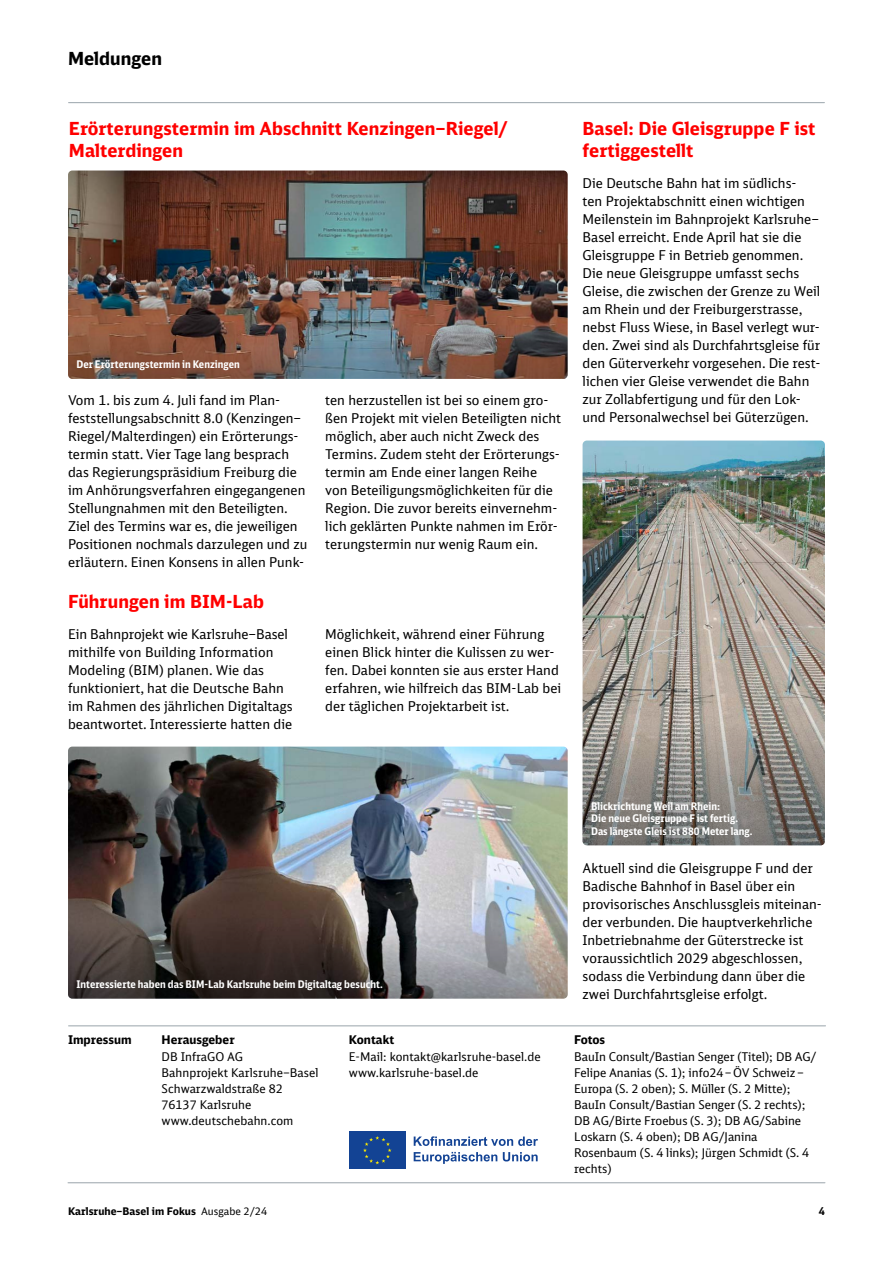
<style>
.page{position:relative;width:893px;height:1263px;background:#fff}
.page>*{position:absolute;margin:0;border:0;box-sizing:border-box;transform-origin:0 0}
.t1{font:700 18px/22.5px "DB Neo Sans";letter-spacing:.005em;color:#f00}
.t2{font:700 18px "DB Neo Sans";letter-spacing:.005em;color:#000}
.t3{font:13.5px/18px "DB Neo Sans";letter-spacing:.005em;color:#000}
.t4{font:12px/16.2px "DB Neo Sans";color:#000}
.t5{font:700 12px "DB Neo Sans";letter-spacing:.005em;color:#000}
.t6{font:700 condensed 10.5px/12.6px "DB Neo Sans";letter-spacing:.005em;color:#fff}
.t7{font:700 10.5px "DB Neo Sans";letter-spacing:.005em;color:#000}
.s1{font-weight:700}
.s2{font-weight:400}
</style>
<div class="page">
<hr style="left:68px;top:1182px;width:757px;height:1px;background:#a5aeb4">
<hr style="left:69px;top:102px;width:755px;height:1px;background:#a5aeb4">
<img style="left:68px;top:171px;width:500px;height:208px">
<img style="left:68px;top:747px;width:500px;height:252px">
<img style="left:583px;top:441px;width:242px;height:404px">
<hr style="left:69px;top:1025px;width:756px;height:1px;background:#a5aeb4">
<div style="left:349px;top:1131px;width:57px;height:38px;background:#134394"></div>
<svg style="left:363px;top:1136px;width:29px;height:28px"></svg>
<svg style="left:414px;top:1136px;width:124px;height:10px"></svg>
<svg style="left:414px;top:1152px;width:83px;height:12px"></svg>
<svg style="left:503px;top:1152px;width:35px;height:9px"></svg>
<h1 class="t2" style="left:68px;top:47px;width:95px">Meldungen</h1>
<h3 class="t1" style="left:69px;top:116px;width:440px">Erörterungstermin im Abschnitt Kenzingen–Riegel/<br>Malterdingen</h3>
<p class="t6" style="left:77px;top:358px;width:165px">Der Erörterungstermin in Kenzingen</p>
<p class="t3" style="left:68px;top:390px;width:241px">Vom 1. bis zum 4. Juli fand im Plan&shy;feststellungsabschnitt 8.0 (Kenzingen– Riegel/Malterdingen) ein Erörterungs&shy;termin statt. Vier Tage lang besprach das Regierungspräsidium Freiburg die im Anhörungsverfahren eingegangenen Stellungnahmen mit den Beteiligten.<br>Ziel des Termins war es, die jeweiligen Positionen nochmals darzulegen und zu erläutern. Einen Konsens in allen Punk-</p>
<h3 class="t1" style="left:68px;top:589px;width:197px">Führungen im BIM-Lab</h3>
<p class="t3" style="left:68px;top:624px;width:226px">Ein Bahnprojekt wie Karlsruhe–Basel mithilfe von Building Information Modeling (BIM) planen. Wie das funktioniert, hat die Deutsche Bahn im Rahmen des jährlichen Digitaltags beantwortet. Interessierte hatten die</p>
<p class="t3" style="left:325px;top:390px;width:237px">ten herzustellen ist bei so einem gro&shy;ßen Projekt mit vielen Beteiligten nicht möglich, aber auch nicht Zweck des Termins. Zudem steht der Erörterungs&shy;termin am Ende einer langen Reihe von Beteiligungsmöglichkeiten für die Region. Die zuvor bereits einvernehm&shy;lich geklärten Punkte nahmen im Erör&shy;terungstermin nur wenig Raum ein.</p>
<p class="t3" style="left:325px;top:624px;width:237px">Möglichkeit, während einer Führung einen Blick hinter die Kulissen zu wer&shy;fen. Dabei konnten sie aus erster Hand erfahren, wie hilfreich das BIM-Lab bei der täglichen Projektarbeit ist.</p>
<h3 class="t1" style="left:583px;top:116px;width:234px">Basel: Die Gleisgruppe F ist fertiggestellt</h3>
<p class="t3" style="left:583px;top:174px;width:239px">Die Deutsche Bahn hat im südlichs-<br>ten Projektabschnitt einen wichtigen Meilenstein im Bahnprojekt Karlsruhe– Basel erreicht. Ende April hat sie die Gleisgruppe F in Betrieb genommen.<br>Die neue Gleisgruppe umfasst sechs Gleise, die zwischen der Grenze zu Weil am Rhein und der Freiburgerstrasse, nebst Fluss Wiese, in Basel verlegt wur&shy;den. Zwei sind als Durchfahrtsgleise für den Güterverkehr vorgesehen. Die rest&shy;lichen vier Gleise verwendet die Bahn zur Zollabfertigung und für den Lok&shy;und Personalwechsel bei Güterzügen.</p>
<p class="t6" style="left:591px;top:799px;width:163px">Blickrichtung Weil am Rhein:<br>Die neue Gleisgruppe F ist fertig.<br>Das längste Gleis ist 880 Meter lang.</p>
<p class="t6" style="left:77px;top:978px;width:308px">Interessierte haben das BIM-Lab Karlsruhe beim Digitaltag besucht.</p>
<p class="t3" style="left:583px;top:858px;width:241px">Aktuell sind die Gleisgruppe F und der Badische Bahnhof in Basel über ein provisorisches Anschlussgleis miteinan&shy;der verbunden. Die hauptverkehrliche Inbetriebnahme der Güterstrecke ist voraussichtlich 2029 abgeschlossen, sodass die Verbindung dann über die zwei Durchfahrtsgleise erfolgt.</p>
<h2 class="t5" style="left:68px;top:1032px;width:65px">Impressum</h2>
<h3 class="t5" style="left:162px;top:1032px;width:75px">Herausgeber</h3>
<p class="t4" style="left:162px;top:1048px;width:83px">DB InfraGO AG</p>
<p class="t4" style="left:162px;top:1064px;width:158px">Bahnprojekt Karlsruhe–Basel</p>
<p class="t4" style="left:162px;top:1080px;width:123px">Schwarzwaldstraße 82</p>
<p class="t4" style="left:162px;top:1096px;width:91px">76137 Karlsruhe</p>
<p class="t4" style="left:162px;top:1112px;width:133px">www.deutschebahn.com</p>
<h3 class="t5" style="left:349px;top:1032px;width:47px">Kontakt</h3>
<p class="t4" style="left:349px;top:1048px;width:193px">E-Mail: kontakt@karlsruhe-basel.de</p>
<p class="t4" style="left:349px;top:1064px;width:131px">www.karlsruhe-basel.de</p>
<p class="t4" style="left:574px;top:1032px;width:244px"><span class="s1">Fotos<br></span>BauIn Consult/Bastian Senger (Titel); DB AG/ Felipe Ananias (S. 1); info24 – ÖV Schweiz – Europa (S. 2 oben); S. Müller (S. 2 Mitte); BauIn Consult/Bastian Senger (S. 2 rechts); DB AG/Birte Froebus (S. 3); DB AG/Sabine Loskarn (S. 4 oben); DB AG/Janina Rosenbaum (S. 4 links); Jürgen Schmidt (S. 4 rechts)</p>
<p class="t7" style="left:68px;top:1205px;width:201px">Karlsruhe–Basel im Fokus <span class="s2">Ausgabe 2/24</span></p>
<p class="t7" style="left:819px;top:1205px;width:8px">4</p>
</div>
